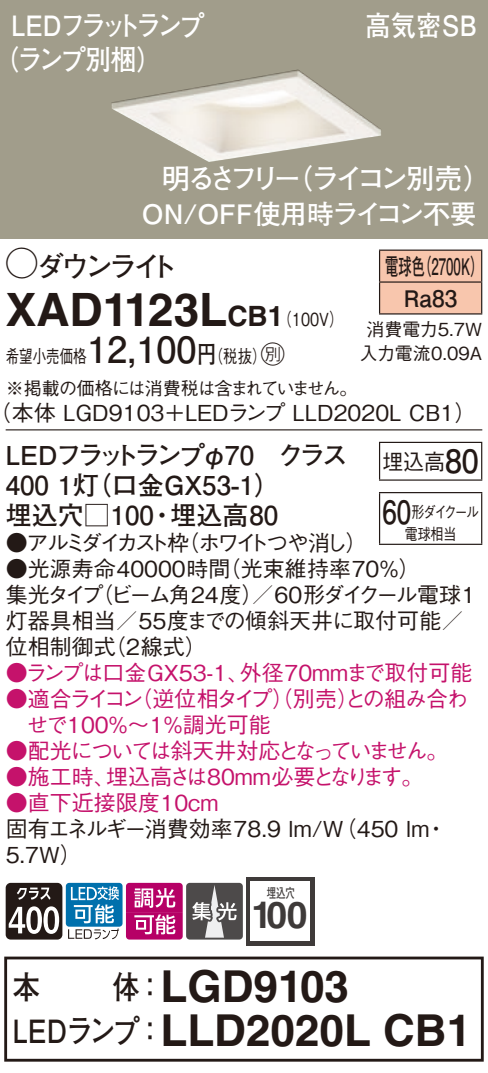
<style>
.page{position:relative;width:488px;height:1073px;background:#fff}
.page>*{position:absolute;margin:0;border:0;box-sizing:border-box;transform-origin:0 0}
.t1{font:700 46px "Helvetica LT Std";color:#231916}
.t2{font:700 44px/44px "Helvetica LT Std";color:#231916;text-align:center}
.t3{font:700 37.2px "Helvetica LT Std";color:#3e3a39}
.t4{font:700 32px "Futo Go B101 Pro";color:#231916;scale:.85 1}
.t5{font:700 28px/34px "Futo Go B101 Pro";letter-spacing:-.12em;color:#fff;scale:.9 1}
.t6{font:700 28px "Futo Go B101 Pro";letter-spacing:-.185em;color:#fff}
.t7{font:700 28px "Futo Go B101 Pro";letter-spacing:-.15em;color:#231916}
.t8{font:700 26.8px "Futo Go B101 Pro";letter-spacing:-.005em;color:#fff}
.t9{font:700 26px/30px "Futo Go B101 Pro";color:#231916}
.t10{font:700 22.8px/32px "Futo Go B101 Pro";color:#231916;text-align:center;scale:.58 1}
.t11{font:500 22px/26px "Gothic BBB Pro";color:#231916}
.t12{font:500 22px "Gothic BBB Pro";color:#c5126b}
.t13{font:500 22px/26px "Gothic BBB Pro";letter-spacing:-.045em;color:#c5126b}
.t14{font:500 22px "Gothic BBB Pro";letter-spacing:-.11em;color:#c5126b}
.t15{font:500 22px "Gothic BBB Pro";letter-spacing:-.165em;color:#231916}
.t16{font:500 22px "Gothic BBB Pro";color:#231916;scale:.95 1}
.t17{font:500 18px/31.6px "Gothic BBB Pro";letter-spacing:-.035em;color:#231916;scale:.75 1}
.t18{font:500 18px/24px "Gothic BBB Pro";color:#231916;text-align:center}
.t19{font:500 16px/22px "Gothic BBB Pro";letter-spacing:-.11em;color:#231916;text-align:center;scale:.81 1}
.t20{font:13.6px "Futo Go B101 Pro Bold 90 pv RKSJ H";color:#3f3b3a;scale:.7 1}
.s1{font-family:"Ford Classification 1";font-weight:400;font-size:32px}
.s2{font-size:28px}
.s3{font-family:"Gothic BBB Pro";font-weight:500;font-size:18px}
.s4{font-family:"Futo Go B101 Pro";font-weight:700;font-size:36px}
.s5{font-family:"Futo Go B101 Pro";font-weight:700;font-size:24px}
.s6{font-family:"Ford Classification 1";font-weight:400;font-size:24px}
.s7{font-family:"Futo Go B101 Pro";font-weight:700;font-size:32px}
.s8{font-family:"Futo Go B101 Pro";font-size:32px}
</style>
<div class="page">
<div style="left:0;top:0;width:488px;height:238px;background:#a19d8b"></div>
<img style="left:111px;top:69px;width:270px;height:93px">
<div style="left:380px;top:251px;width:101px;height:62px;background:#f8c6ad"></div>
<hr style="left:379px;top:249px;width:103px;height:2px;background:#231916">
<hr style="left:379px;top:251px;width:1px;height:30px;background:#231916">
<hr style="left:481px;top:251px;width:1px;height:30px;background:#231916">
<hr style="left:379px;top:281px;width:103px;height:2px;background:#231916">
<hr style="left:379px;top:283px;width:1px;height:30px;background:#231916">
<hr style="left:481px;top:283px;width:1px;height:30px;background:#231916">
<hr style="left:379px;top:313px;width:103px;height:1px;background:#231916">
<hr style="left:6px;top:429px;width:476px;height:1px;background:#231916">
<hr style="left:379px;top:443px;width:1px;height:36px;background:#231916">
<hr style="left:379px;top:442px;width:103px;height:1px;background:#231916">
<hr style="left:481px;top:443px;width:1px;height:36px;background:#231916">
<hr style="left:379px;top:479px;width:103px;height:2px;background:#231916">
<hr style="left:379px;top:493px;width:1px;height:50px;background:#231916">
<hr style="left:379px;top:492px;width:103px;height:1px;background:#231916">
<hr style="left:481px;top:493px;width:1px;height:50px;background:#231916">
<hr style="left:379px;top:543px;width:103px;height:2px;background:#231916">
<svg style="left:6px;top:882px;width:56px;height:57px"></svg>
<div style="left:66px;top:882px;width:56px;height:44px;background:#0070ac;border-radius:3px"></div>
<svg style="left:68px;top:886px;width:51px;height:53px"></svg>
<svg style="left:126px;top:882px;width:114px;height:57px"></svg>
<div style="left:186px;top:882px;width:57px;height:57px;border:2px solid #4d4a4a;border-radius:3px"></div>
<div style="left:246px;top:877px;width:68px;height:68px;background:#3f3b3a"></div>
<div style="left:250px;top:881px;width:60px;height:60px;background:#fff"></div>
<div style="left:4px;top:956px;width:479px;height:105px;border:3px solid #231916"></div>
<p class="t5" style="left:-7px;top:5px;width:236px;text-indent:18px">LEDフラットランプ（ランプ別梱）</p>
<p class="t5" style="left:365px;top:5px;width:125px">高気密SB</p>
<p class="t6" style="left:162px;top:156px;width:330px">明るさフリー（ライコン別売）</p>
<p class="t8" style="left:142px;top:192px;width:336px">ON/OFF使用時ライコン不要</p>
<p class="t7" style="left:6px;top:244px;width:174px"><span class="s1">A</span>ダウンライト</p>
<h1 class="t1" style="left:6px;top:281px;width:339px">XAD1123L<span class="s2">CB1</span><span class="s3">（100V）</span></h1>
<p class="t17" style="left:6px;top:338px;width:470px">希望小売価格<span class="s4">12,100</span><span class="s5">円</span>（税抜）<span class="s6">C<br></span>※掲載の価格には消費税は含まれていません。</p>
<p class="t11" style="left:-10px;top:397px;width:488px">（本体 LGD9103＋LEDランプ LLD2020L CB1）</p>
<p class="t10" style="left:385px;top:247px;width:171px">電球色（2700K）<br>Ra83</p>
<p class="t18" style="left:359px;top:315px;width:124px">消費電力5.7W入力電流0.09A</p>
<p class="t9" style="left:6px;top:436px;width:343px">LEDフラットランプφ70　クラス<br>400 1灯（口金GX53-1）<br>埋込穴□100・埋込高80</p>
<p class="t15" style="left:6px;top:525px;width:363px">●アルミダイカスト枠（ホワイトつや消し）</p>
<p class="t11" style="left:6px;top:553px;width:471px">●光源寿命40000時間（光束維持率70％）<br>集光タイプ（ビーム角24度）／60形ダイクール電球1灯器具相当／55度までの傾斜天井に取付可能／位相制御式（2線式）</p>
<p class="t12" style="left:6px;top:655px;width:468px">●ランプは口金GX53-1、外径70mmまで取付可能</p>
<p class="t13" style="left:27px;top:683px;width:443px;text-indent:-21px">●適合ライコン（逆位相タイプ）（別売）との組み合わせで100％〜1％調光可能</p>
<p class="t14" style="left:6px;top:733px;width:444px">●配光については斜天井対応となっていません。</p>
<p class="t12" style="left:6px;top:759px;width:419px">●施工時、埋込高さは80mm必要となります。</p>
<p class="t12" style="left:6px;top:785px;width:214px">●直下近接限度10cm</p>
<p class="t11" style="left:6px;top:813px;width:443px">固有エネルギー消費効率78.9 lm/W（450 lm・<br>5.7W）</p>
<p class="t16" style="left:382px;top:443px;width:103px">埋込高<span class="s7">80</span></p>
<p class="t19" style="left:382px;top:498px;width:121px"><span class="s7">60</span>形ダイクール電球相当</p>
<p class="t20" style="left:266px;top:881px;width:42px">埋込穴</p>
<h3 class="t3" style="left:251px;top:892px;width:58px">100</h3>
<h2 class="t2" style="left:13px;top:963px;width:460px"><span class="s8">体：</span>LGD9103<br><span class="s8">LEDランプ：</span>LLD2020L CB1</h2>
<h3 class="t4" style="left:13px;top:961px;width:34px">本</h3>
</div>
